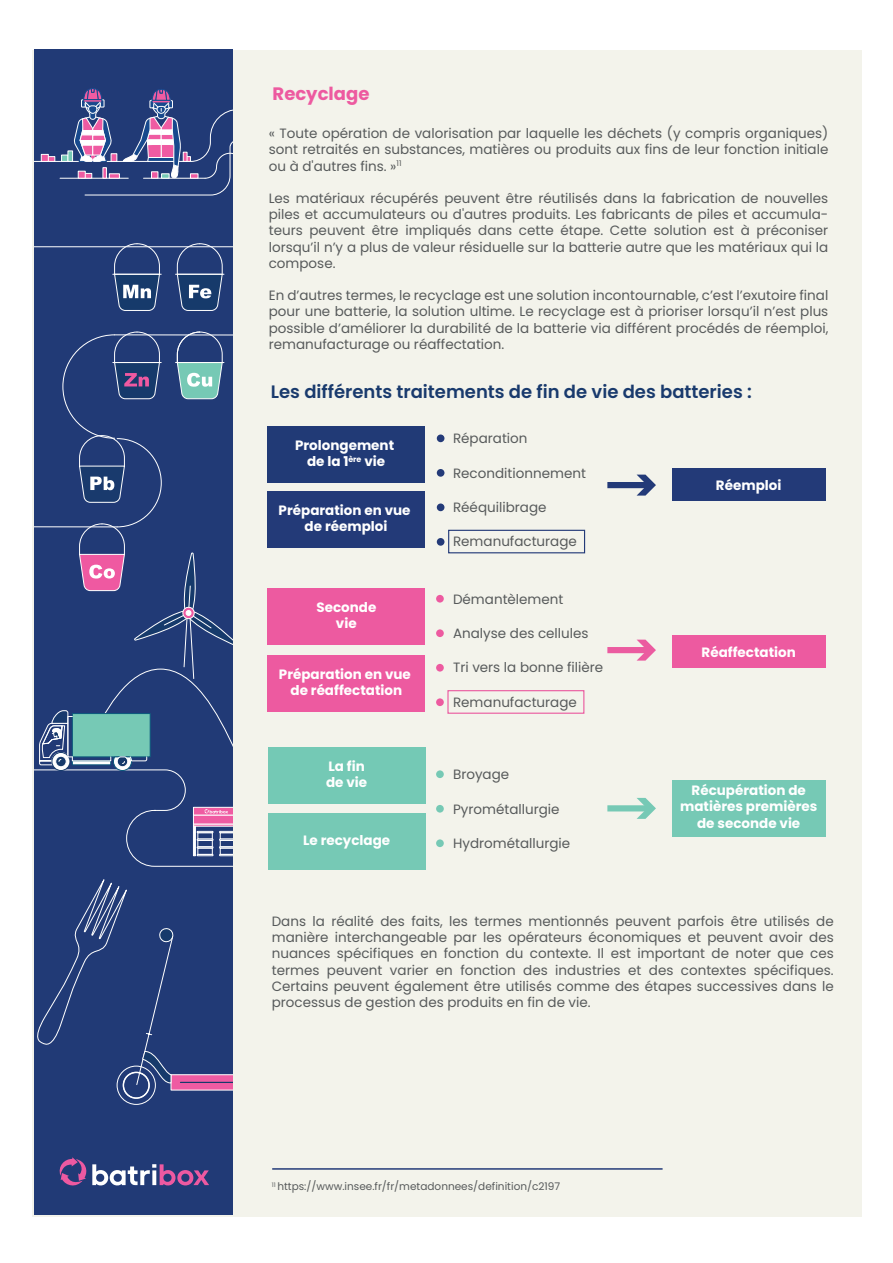
<style>
.page{position:relative;width:893px;height:1263px;background:#fff}
.page>*{position:absolute;margin:0;border:0;box-sizing:border-box;transform-origin:0 0}
.t1{font:600 18px "Poppins";color:#193a6d}
.t2{font:700 18px "Poppins";color:#ed5aa0}
.t3{font:13.5px/16.2px "Poppins";color:#575a5b;text-align:justify}
.t4{font:700 13.5px/16.2px "Poppins";color:#fff;text-align:center}
.t5{font:10.5px "Poppins";color:#575a5b}
</style>
<div class="page">
<div style="left:32px;top:50px;width:829px;height:1167px;background:#f3f3eb"></div>
<hr style="left:272px;top:1168px;width:391px;height:2px;background:#233a78">
<div style="left:267px;top:426px;width:158px;height:57px;background:#213a76"></div>
<div style="left:267px;top:491px;width:158px;height:57px;background:#233a78"></div>
<div style="left:672px;top:468px;width:153px;height:33px;background:#233a78"></div>
<div style="left:437px;top:434px;width:7px;height:8px;background:#233a78;border-radius:50%"></div>
<div style="left:437px;top:469px;width:7px;height:8px;background:#233a78;border-radius:50%"></div>
<div style="left:437px;top:503px;width:7px;height:8px;background:#233a78;border-radius:50%"></div>
<div style="left:437px;top:538px;width:7px;height:8px;background:#233a78;border-radius:50%"></div>
<div style="left:607px;top:482px;width:42px;height:6px;background:#233a78"></div>
<svg style="left:637px;top:475px;width:19px;height:21px"></svg>
<div style="left:267px;top:588px;width:158px;height:57px;background:#ed5aa0"></div>
<div style="left:267px;top:655px;width:158px;height:56px;background:#ed5aa0"></div>
<div style="left:672px;top:635px;width:153px;height:33px;background:#ed5aa0"></div>
<div style="left:607px;top:647px;width:42px;height:6px;background:#eb5ba0"></div>
<svg style="left:637px;top:640px;width:19px;height:21px"></svg>
<div style="left:268px;top:747px;width:158px;height:56px;background:#74c9b5"></div>
<div style="left:268px;top:814px;width:158px;height:56px;background:#76c9b5"></div>
<div style="left:672px;top:780px;width:153px;height:57px;background:#76c9b5"></div>
<div style="left:607px;top:805px;width:42px;height:6px;background:#76c9b5"></div>
<svg style="left:637px;top:798px;width:19px;height:21px"></svg>
<div style="left:448px;top:530px;width:137px;height:23px;border:1px solid #233a78"></div>
<div style="left:436px;top:595px;width:8px;height:7px;background:#ed5aa0;border-radius:50%"></div>
<div style="left:436px;top:629px;width:8px;height:8px;background:#ed5aa0;border-radius:50%"></div>
<div style="left:436px;top:664px;width:8px;height:7px;background:#ed5aa0;border-radius:50%"></div>
<div style="left:436px;top:698px;width:8px;height:8px;background:#ed5aa0;border-radius:50%"></div>
<div style="left:436px;top:770px;width:8px;height:8px;background:#76c9b5;border-radius:50%"></div>
<div style="left:436px;top:805px;width:8px;height:7px;background:#76c9b5;border-radius:50%"></div>
<div style="left:436px;top:839px;width:8px;height:8px;background:#76c9b5;border-radius:50%"></div>
<div style="left:447px;top:690px;width:137px;height:24px;border:1px solid #eb5ba0"></div>
<div style="left:34px;top:50px;width:199px;height:1165px;background:#213a76"></div>
<hr style="left:34px;top:161px;width:157px;height:1px;background:#fff">
<hr style="left:60px;top:178px;width:68px;height:1px;background:#fff">
<svg style="left:49px;top:156px;width:6px;height:5px"></svg>
<div style="left:61px;top:155px;width:7px;height:7px;background:#76c9b5;border:1px solid #fff"></div>
<div style="left:41px;top:154px;width:8px;height:8px;background:#ef5ba2;border:1px solid #fff"></div>
<svg style="left:68px;top:151px;width:5px;height:10px"></svg>
<svg style="left:74px;top:88px;width:159px;height:108px"></svg>
<svg style="left:117px;top:1066px;width:38px;height:38px"></svg>
<div style="left:117px;top:1066px;width:39px;height:39px;border:1px solid #fff;border-radius:50%"></div>
<div style="left:123px;top:1072px;width:27px;height:27px;border:2px solid #fff;border-radius:50%"></div>
<div style="left:123px;top:1072px;width:26px;height:26px;border:1px solid #fff;border-radius:50%"></div>
<svg style="left:34px;top:243px;width:199px;height:847px"></svg>
<hr style="left:180px;top:1082px;width:53px;height:1px;background:#163a6b">
<svg style="left:59px;top:1157px;width:150px;height:29px"></svg>
<h1 class="t2" style="left:273px;top:84px;width:98px">Recyclage</h1>
<p class="t3" style="left:269px;top:125px;width:561px">« Toute opération de valorisation par laquelle les déchets (y compris organiques) sont retraités en substances, matières ou produits aux fins de leur fonction initiale ou à d'autres fins. »<sup>11</sup></p>
<p class="t3" style="left:269px;top:190px;width:561px">Les matériaux récupérés peuvent être réutilisés dans la fabrication de nouvelles piles et accumulateurs ou d'autres produits. Les fabricants de piles et accumula&shy;teurs peuvent être impliqués dans cette étape. Cette solution est à préconiser lorsqu’il n’y a plus de valeur résiduelle sur la batterie autre que les matériaux qui la compose.</p>
<p class="t3" style="left:269px;top:287px;width:561px">En d’autres termes, le recyclage est une solution incontournable, c’est l’exutoire final pour une batterie, la solution ultime. Le recyclage est à prioriser lorsqu’il n’est plus possible d’améliorer la durabilité de la batterie via différent procédés de réemploi, remanufacturage ou réaffectation.</p>
<h1 class="t1" style="left:271px;top:381px;width:482px">Les différents traitements de fin de vie des batteries :</h1>
<p class="t4" style="left:295px;top:437px;width:101px">Prolongement de la 1<sup>ère</sup> vie</p>
<p class="t4" style="left:279px;top:502px;width:133px">Préparation en vue de réemploi</p>
<p class="t4" style="left:316px;top:599px;width:61px">Seconde vie</p>
<p class="t4" style="left:279px;top:666px;width:133px">Préparation en vue de réaffectation</p>
<p class="t4" style="left:326px;top:758px;width:43px;text-align:left">La fin de vie</p>
<p class="t4" style="left:303px;top:833px;width:89px">Le recyclage</p>
<p class="t3" style="left:453px;top:431px;width:76px">Réparation</p>
<p class="t3" style="left:453px;top:465px;width:134px">Reconditionnement</p>
<p class="t3" style="left:453px;top:499px;width:95px">Rééquilibrage</p>
<p class="t3" style="left:453px;top:533px;width:125px">Remanufacturage</p>
<p class="t3" style="left:453px;top:591px;width:112px">Démantèlement</p>
<p class="t3" style="left:453px;top:625px;width:137px">Analyse des cellules</p>
<p class="t3" style="left:453px;top:660px;width:152px">Tri vers la bonne filière</p>
<p class="t3" style="left:453px;top:694px;width:125px">Remanufacturage</p>
<p class="t3" style="left:453px;top:766px;width:58px">Broyage</p>
<p class="t3" style="left:453px;top:801px;width:108px">Pyrométallurgie</p>
<p class="t3" style="left:453px;top:835px;width:119px">Hydrométallurgie</p>
<p class="t4" style="left:716px;top:477px;width:67px">Réemploi</p>
<p class="t4" style="left:701px;top:644px;width:96px">Réaffectation</p>
<p class="t4" style="left:680px;top:782px;width:139px">Récupération de matières premières de seconde vie</p>
<p class="t3" style="left:272px;top:913px;width:563px">Dans la réalité des faits, les termes mentionnés peuvent parfois être utilisés de manière interchangeable par les opérateurs économiques et peuvent avoir des nuances spécifiques en fonction du contexte. Il est important de noter que ces termes peuvent varier en fonction des industries et des contextes spécifiques.<br>Certains peuvent également être utilisés comme des étapes successives dans le processus de gestion des produits en fin de vie.</p>
<p class="t5" style="left:272px;top:1181px;width:290px"><sup>11</sup> https://www.insee.fr/fr/metadonnees/definition/c2197</p>
</div>
